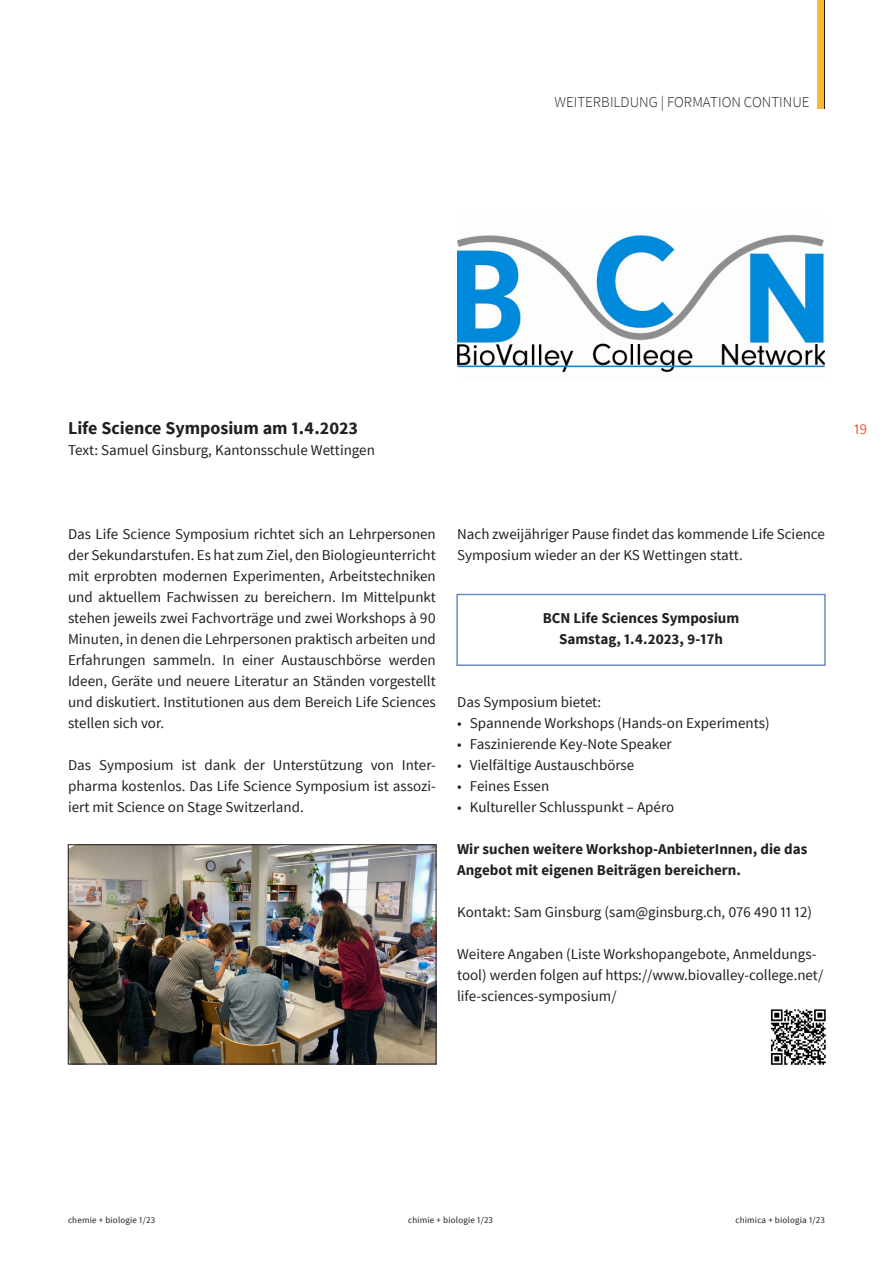
<style>
.page{position:relative;width:893px;height:1263px;background:#fff}
.page>*{position:absolute;margin:0;border:0;box-sizing:border-box;transform-origin:0 0}
.Lauftext{font:700 18px "Source Sans Pro";color:#231f20}
.Lauftext-2{font:15px/21px "Source Sans Pro";color:#231f20;text-align:justify}
.Lauftext-3{font:700 15px/21px "Source Sans Pro";color:#231f20}
.Untertitel{font:300 15px "Source Sans Pro";color:#231f20}
.t1{font:15px "Source Sans Pro";color:#f1592f}
.t2{font:9px "Source Sans Pro";letter-spacing:.02em;color:#231f20}
</style>
<div class="page">
<hr style="left:824px;top:0;width:1px;height:108px;background:#231f20">
<div style="left:817px;top:0;width:7px;height:108px;background:#fdb931"></div>
<img style="left:770px;top:1009px;width:56px;height:56px">
<img style="left:70px;top:846px;width:364px;height:216px">
<div style="left:68px;top:844px;width:368px;height:220px;border:1px solid #231f20"></div>
<img style="left:457px;top:234px;width:368px;height:139px">
<div style="left:456px;top:594px;width:370px;height:72px;border:2px solid #6b8cc8"></div>
<p class="Untertitel" style="left:554px;top:93px;width:257px">WEITERBILDUNG | FORMATION CONTINUE</p>
<p class="Lauftext" style="left:68px;top:417px;width:291px">Life Science Symposium am 1.4.2023</p>
<p class="Lauftext-2" style="left:68px;top:440px;width:308px">Text: Samuel Ginsburg, Kantonsschule Wettingen</p>
<p class="Lauftext-2" style="left:68px;top:524px;width:369px">Das Life Science Symposium richtet sich an Lehrpersonen der Sekundarstufen. Es hat zum Ziel, den Biologieunterricht mit erprobten modernen Experimenten, Arbeitstechniken und aktuellem Fachwissen zu bereichern. Im Mittelpunkt stehen jeweils zwei Fachvorträge und zwei Workshops à 90<br>Minuten, in denen die Lehrpersonen praktisch arbeiten und Erfahrungen sammeln. In einer Austauschbörse werden Ideen, Geräte und neuere Literatur an Ständen vorgestellt und diskutiert. Institutionen aus dem Bereich Life Sciences stellen sich vor.</p>
<p class="Lauftext-2" style="left:68px;top:755px;width:369px">Das Symposium ist dank der Unterstützung von Inter&shy;pharma kostenlos. Das Life Science Symposium ist assozi&shy;iert mit Science on Stage Switzerland.</p>
<p class="Lauftext-2" style="left:457px;top:524px;width:369px">Nach zweijähriger Pause findet das kommende Life Science<br>Symposium wieder an der KS Wettingen statt.</p>
<p class="Lauftext-3" style="left:543px;top:608px;width:198px">BCN Life Sciences Symposium</p>
<p class="Lauftext-3" style="left:559px;top:629px;width:165px">Samstag, 1.4.2023, 9-17h</p>
<p class="Lauftext-2" style="left:457px;top:692px;width:146px">Das Symposium bietet:</p>
<p class="Lauftext-2" style="left:457px;top:713px;width:314px">• Spannende Workshops (Hands-on Experiments)</p>
<p class="Lauftext-2" style="left:457px;top:734px;width:216px">• Faszinierende Key-Note Speaker</p>
<p class="Lauftext-2" style="left:457px;top:755px;width:179px">• Vielfältige Austauschbörse</p>
<p class="Lauftext-2" style="left:457px;top:776px;width:94px">• Feines Essen</p>
<p class="Lauftext-2" style="left:457px;top:797px;width:219px">• Kultureller Schlusspunkt – Apéro</p>
<p class="Lauftext-3" style="left:457px;top:839px;width:352px">Wir suchen weitere Workshop-AnbieterInnen, die das<br>Angebot mit eigenen Beiträgen bereichern.</p>
<p class="Lauftext-2" style="left:457px;top:902px;width:356px">Kontakt: Sam Ginsburg (sam@ginsburg.ch, 076 490 11 12)</p>
<p class="Lauftext-2" style="left:457px;top:944px;width:368px;text-align:left">Weitere Angaben (Liste Workshopangebote, Anmeldungs&shy;tool) werden folgen auf https://www.biovalley-college.net/ life-sciences-symposium/</p>
<p class="t1" style="left:854px;top:420px;width:15px">19</p>
<p class="t2" style="left:68px;top:1214px;width:89px">chemie + biologie 1/23</p>
<p class="t2" style="left:408px;top:1214px;width:86px">chimie + biologie 1/23</p>
<p class="t2" style="left:735px;top:1214px;width:91px">chimica + biologia 1/23</p>
</div>
